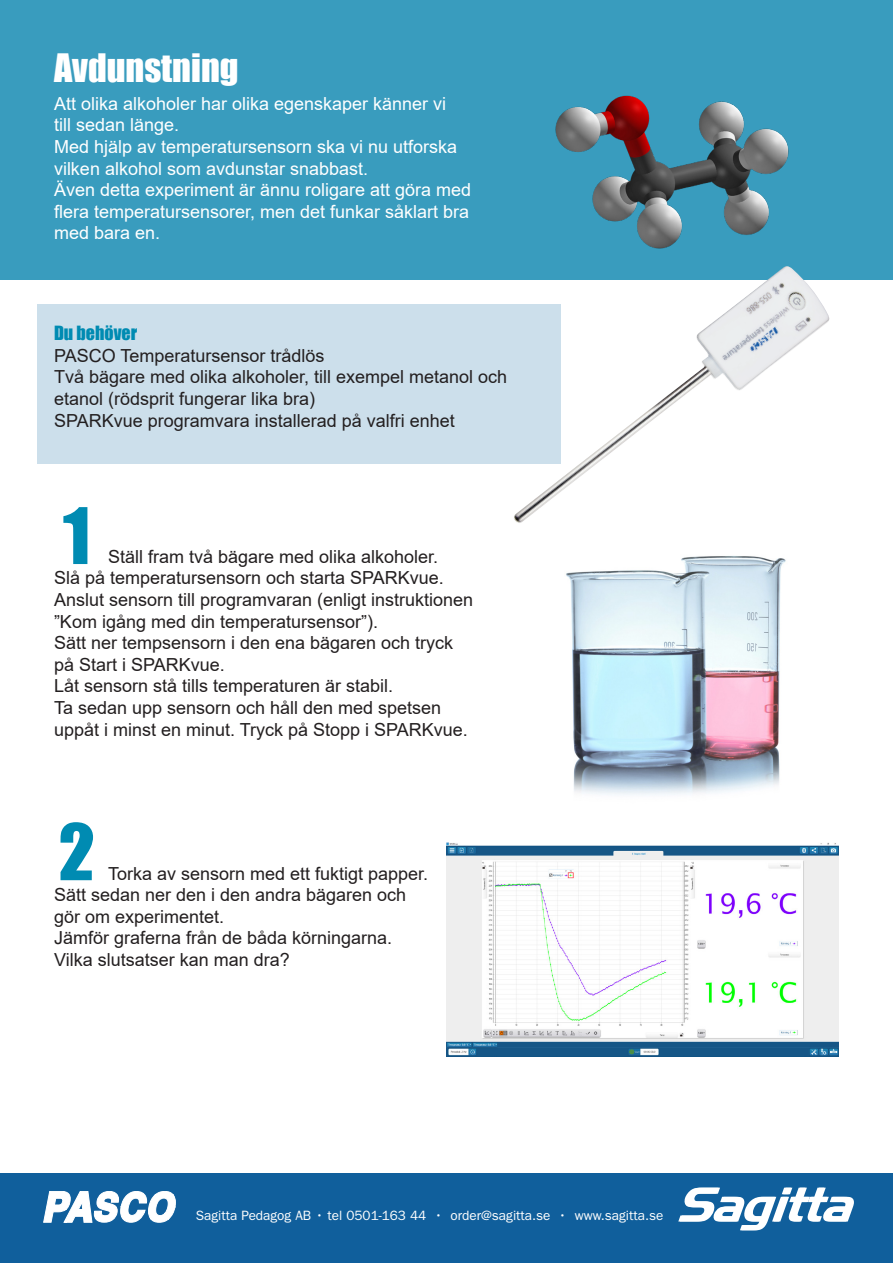
<style>
.page{position:relative;width:893px;height:1263px;background:#fff}
.page>*{position:absolute;margin:0;border:0;box-sizing:border-box;transform-origin:0 0}
.t1{font:72px "Impact";color:#008bb2}
.t2{font:36px "Impact";color:#fff}
.t3{font:18px/21.6px "Arial";color:#231f20}
.t4{font:18px/21.6px "Arial";color:#fff}
.t5{font:18px "Impact";color:#008bb2}
.t6{font:13.5px "Franklin Gothic";color:#fff}
</style>
<div class="page">
<div style="left:0;top:1172px;width:893px;height:91px;background:#105f9c"></div>
<svg style="left:43px;top:1191px;width:133px;height:31px"></svg>
<svg style="left:678px;top:1188px;width:176px;height:42px"></svg>
<img style="left:566px;top:556px;width:220px;height:239px">
<div style="left:37px;top:304px;width:524px;height:159px;background:#ccdfeb"></div>
<div style="left:0;top:0;width:893px;height:280px;background:#399cbe"></div>
<img style="left:446px;top:842px;width:393px;height:215px">
<img style="left:513px;top:266px;width:317px;height:257px">
<img style="left:555px;top:95px;width:234px;height:154px">
<p class="t2" style="left:54px;top:40px;width:186px">Avdunstning</p>
<p class="t4" style="left:54px;top:93px;width:419px">Att olika alkoholer har olika egenskaper känner vi<br>till sedan länge.<br>Med hjälp av temperatursensorn ska vi nu utforska vilken alkohol som avdunstar snabbast.<br>Även detta experiment är ännu roligare att göra med flera temperatursensorer, men det funkar såklart bra med bara en.</p>
<p class="t5" style="left:54px;top:319px;width:85px">Du behöver</p>
<p class="t3" style="left:54px;top:345px;width:272px">PASCO Temperatursensor trådlös</p>
<p class="t3" style="left:54px;top:366px;width:455px">Två bägare med olika alkoholer, till exempel metanol och etanol (rödsprit fungerar lika bra)</p>
<p class="t3" style="left:54px;top:409px;width:402px">SPARKvue programvara installerad på valfri enhet</p>
<p class="t1" style="left:63px;top:480px;width:29px">1</p>
<p class="t3" style="left:108px;top:545px;width:332px">Ställ fram två bägare med olika alkoholer.</p>
<p class="t3" style="left:54px;top:567px;width:391px">Slå på temperatursensorn och starta SPARKvue.</p>
<p class="t3" style="left:54px;top:589px;width:421px">Anslut sensorn till programvaran (enligt instruktionen ”Kom igång med din temperatursensor”).</p>
<p class="t3" style="left:54px;top:632px;width:401px">Sätt ner tempsensorn i den ena bägaren och tryck på Start i SPARKvue.</p>
<p class="t3" style="left:54px;top:675px;width:415px">Låt sensorn stå tills temperaturen är stabil.<br>Ta sedan upp sensorn och håll den med spetsen uppåt i minst en minut. Tryck på Stopp i SPARKvue.</p>
<p class="t1" style="left:59px;top:796px;width:38px">2</p>
<p class="t3" style="left:108px;top:862px;width:322px">Torka av sensorn med ett fuktigt papper.</p>
<p class="t3" style="left:54px;top:884px;width:354px">Sätt sedan ner den i den andra bägaren och gör om experimentet.</p>
<p class="t3" style="left:54px;top:927px;width:340px">Jämför graferna från de båda körningarna.<br>Vilka slutsatser kan man dra?</p>
<p class="t6" style="left:196px;top:1207px;width:469px">Sagitta Pedagog AB • tel 0501-163 44 • order@sagitta.se • www.sagitta.se</p>
</div>
